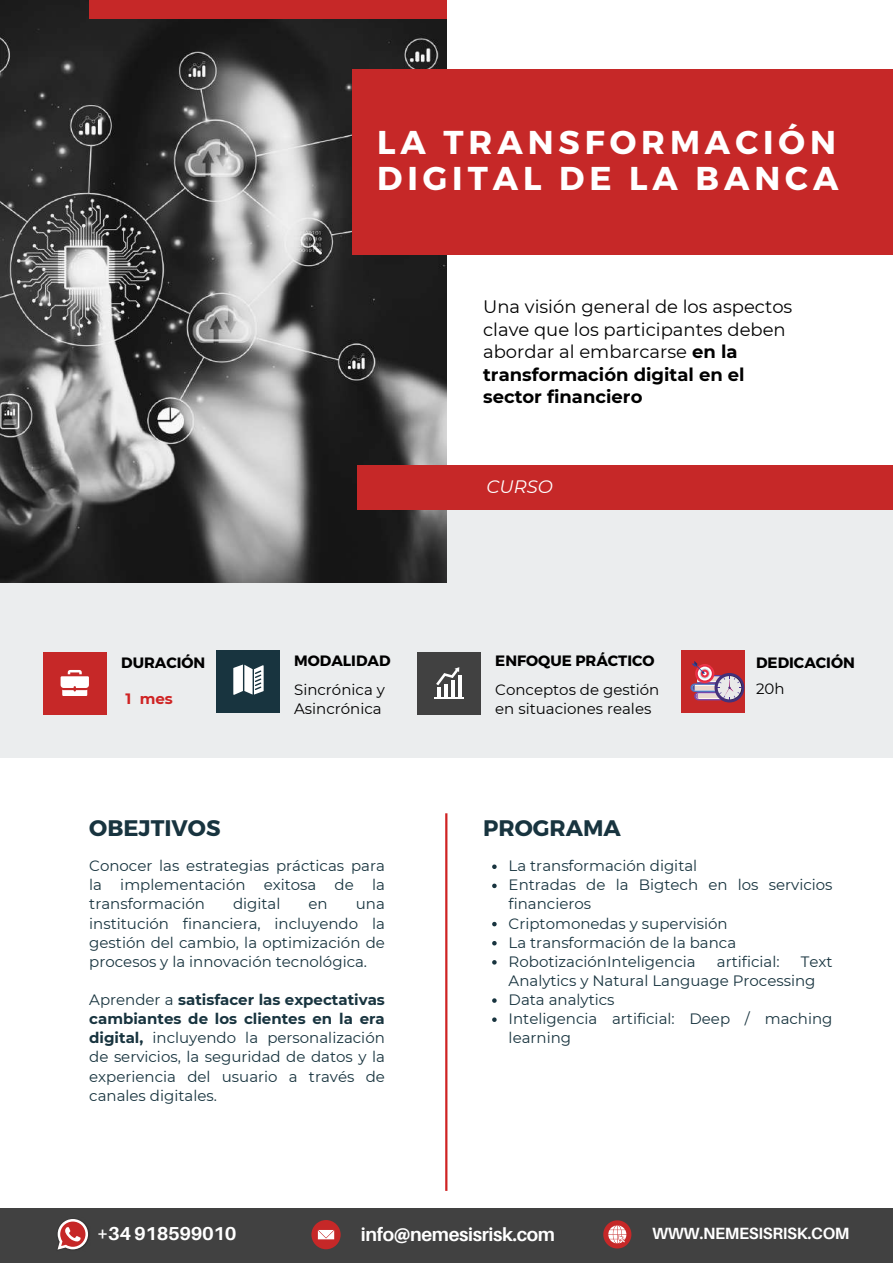
<style>
.page{position:relative;width:893px;height:1264px;background:#fff}
.page>*{position:absolute;margin:0;border:0;box-sizing:border-box;transform-origin:0 0}
.t1{font:700 33px/36px "Montserrat";letter-spacing:.15em;color:#fff}
.t2{font:700 22.5px "Montserrat";color:#18343f}
.t3{font:700 18.75px "Aileron";letter-spacing:-.33em;color:#fff}
.t4{font:700 18.75px "Aileron";letter-spacing:-.195em;color:#fff}
.t5{font:18px/22.5px "Montserrat";color:#000}
.t6{font:italic 18px "Montserrat";color:#fff}
.t7{font:700 16.35px "Aileron";letter-spacing:-.375em;color:#fff}
.t8{font:15px/19px "Montserrat";color:#18343f;text-align:justify}
.t9{font:15px/19px "Montserrat";color:#000}
.t10{font:700 15px "Montserrat";color:#000}
.t11{font:700 15px "Montserrat";color:#cf2323}
.s1{font-weight:700}
</style>
<div class="page">
<div style="left:0;top:487px;width:892px;height:270px;background:#ebedee"></div>
<img style="left:0;top:0;width:446px;height:583px">
<div style="left:357px;top:465px;width:535px;height:44px;background:#c62828"></div>
<div style="left:89px;top:0;width:357px;height:19px;background:#c62828"></div>
<div style="left:417px;top:652px;width:63px;height:62px;background:#414141"></div>
<svg style="left:434px;top:667px;width:29px;height:31px"></svg>
<hr style="left:451px;top:679px;width:3px;height:17px;background:#fff">
<hr style="left:458px;top:674px;width:3px;height:22px;background:#fff">
<div style="left:681px;top:650px;width:63px;height:63px;background:#c62828"></div>
<div style="left:43px;top:652px;width:63px;height:62px;background:#c62828"></div>
<svg style="left:61px;top:670px;width:28px;height:25px"></svg>
<div style="left:217px;top:650px;width:63px;height:63px;background:#18343f"></div>
<svg style="left:233px;top:664px;width:30px;height:30px"></svg>
<div style="left:352px;top:69px;width:540px;height:186px;background:#c62828"></div>
<div style="left:0;top:1207px;width:892px;height:55px;background:#414141"></div>
<img style="left:57px;top:1230px;width:32px;height:20px">
<svg style="left:58px;top:1219px;width:30px;height:30px"></svg>
<svg style="left:311px;top:1219px;width:29px;height:30px"></svg>
<svg style="left:318px;top:1229px;width:16px;height:10px"></svg>
<svg style="left:603px;top:1220px;width:28px;height:28px"></svg>
<hr style="left:445px;top:813px;width:2px;height:377px;background:#cf2323">
<svg style="left:492px;top:864px;width:4px;height:5px"></svg>
<svg style="left:492px;top:883px;width:4px;height:5px"></svg>
<svg style="left:492px;top:921px;width:4px;height:5px"></svg>
<svg style="left:492px;top:941px;width:4px;height:4px"></svg>
<svg style="left:492px;top:960px;width:4px;height:4px"></svg>
<svg style="left:492px;top:998px;width:4px;height:4px"></svg>
<svg style="left:492px;top:1017px;width:4px;height:4px"></svg>
<svg style="left:714px;top:673px;width:30px;height:29px"></svg>
<svg style="left:690px;top:661px;width:51px;height:39px"></svg>
<h1 class="t1" style="left:377px;top:123px;width:463px">LA TRANSFORMACIÓN<br>DIGITAL DE LA BANCA</h1>
<p class="t5" style="left:483px;top:296px;width:311px">Una visión general de los aspectos clave que los participantes deben abordar al embarcarse <span class="s1">en la transformación digital en el sector financiero</span></p>
<p class="t6" style="left:486px;top:475px;width:68px">CURSO</p>
<p class="t10" style="left:121px;top:652px;width:86px">DURACIÓN</p>
<p class="t10" style="left:294px;top:651px;width:98px">MODALIDAD</p>
<p class="t10" style="left:495px;top:651px;width:161px">ENFOQUE PRÁCTICO</p>
<p class="t11" style="left:125px;top:689px;width:49px">1 mes</p>
<p class="t9" style="left:495px;top:679px;width:166px">Conceptos de gestión en situaciones reales</p>
<p class="t10" style="left:756px;top:652px;width:100px">DEDICACIÓN</p>
<p class="t9" style="left:294px;top:679px;width:92px">Sincrónica y</p>
<p class="t9" style="left:756px;top:679px;width:30px">20h</p>
<p class="t9" style="left:294px;top:698px;width:89px">Asincrónica</p>
<h2 class="t2" style="left:89px;top:813px;width:133px">OBEJTIVOS</h2>
<h2 class="t2" style="left:483px;top:813px;width:139px">PROGRAMA</h2>
<p class="t8" style="left:89px;top:856px;width:297px">Conocer las estrategias prácticas para la implementación exitosa de la transformación</p>
<p class="t8" style="left:508px;top:856px;width:325px;text-align:left">La transformación digital<br>Entradas de la Bigtech en los servicios financieros<br>Criptomonedas y supervisión<br>La transformación de la banca<br>RobotizaciónInteligencia</p>
<p class="t8" style="left:233px;top:894px;width:49px">digital</p>
<p class="t8" style="left:308px;top:894px;width:21px">en</p>
<p class="t8" style="left:89px;top:894px;width:297px;text-indent:266px">una institución financiera, incluyendo la gestión del cambio, la optimización de procesos y la innovación tecnológica.</p>
<p class="t8" style="left:89px;top:990px;width:297px">Aprender a <span class="s1">satisfacer las expectativas cambiantes de los clientes en la era digital,</span> incluyendo la personalización de servicios, la seguridad de datos y la experiencia del usuario a través de canales digitales.</p>
<p class="t8" style="left:717px;top:951px;width:64px">artificial:</p>
<p class="t8" style="left:508px;top:951px;width:325px;text-align:left;text-indent:292px">Text<br>Analytics y Natural Language Processing<br>Data analytics<br>Inteligencia artificial: Deep / maching learning</p>
<p class="t4" style="left:97px;top:1219px;width:149px">++3344991188559999001100</p>
<p class="t3" style="left:355px;top:1220px;width:201px">i ni nf foo@@nneemmeessi si sr ri si skk. c. coomm</p>
<p class="t7" style="left:646px;top:1220px;width:205px">WWWWWW. N. NEEMMEESSI SI SRRI SI SKK. C. COOMM</p>
</div>
